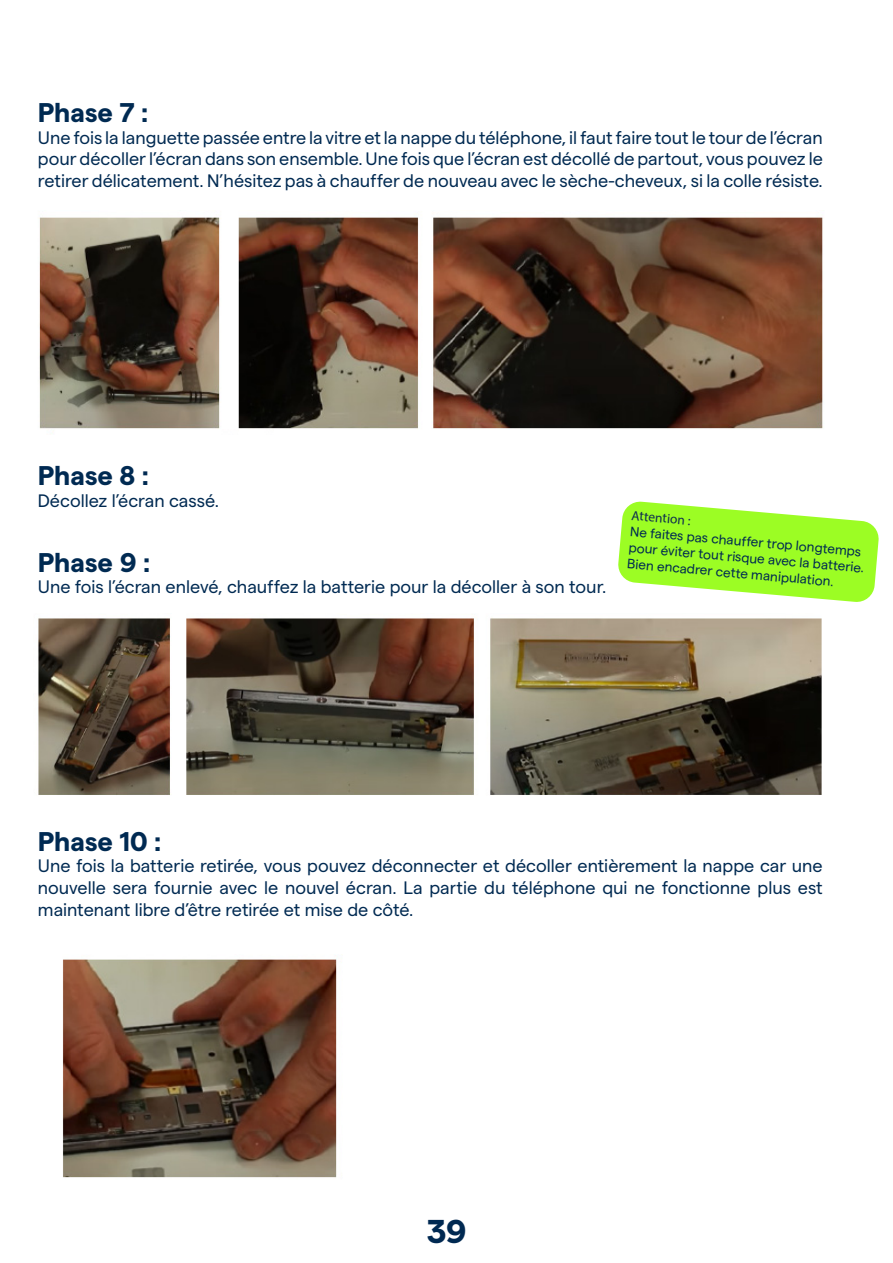
<style>
.page{position:relative;width:893px;height:1263px;background:#fff}
.page>*{position:absolute;margin:0;border:0;box-sizing:border-box;transform-origin:0 0}
.t1{font:700 33px "Matter";color:#002952}
.t2{font:700 27px "Matter";color:#002a52}
.t3{font:18px/21.6px "Matter";color:#002a52;text-align:justify}
.t4{font:13.5px/16.2px "Matter";color:#002a52}
.t5{font:13.5px "Myriad Pro";color:#0e2d50}
</style>
<div class="page">
<img style="left:39px;top:217px;width:784px;height:212px">
<img style="left:38px;top:618px;width:784px;height:178px">
<img style="left:63px;top:959px;width:274px;height:219px">
<svg style="left:618px;top:501px;width:261px;height:101px"></svg>
<p class="t2" style="left:38px;top:93px;width:112px">Phase 7 :</p>
<p class="t3" style="left:38px;top:125px;width:786px">Une fois la languette passée entre la vitre et la nappe du téléphone, il faut faire tout le tour de l’écran pour décoller l’écran dans son ensemble. Une fois que l’écran est décollé de partout, vous pouvez le retirer délicatement. N’hésitez pas à chauffer de nouveau avec le sèche-cheveux, si la colle résiste.</p>
<p class="t2" style="left:38px;top:456px;width:113px">Phase 8 :</p>
<p class="t3" style="left:38px;top:488px;width:183px">Décollez l’écran cassé.</p>
<p class="t2" style="left:38px;top:542px;width:114px">Phase 9 :</p>
<p class="t3" style="left:38px;top:575px;width:570px">Une fois l’écran enlevé, chauffez la batterie pour la décoller à son tour.</p>
<p class="t5" style="left:632px;top:507px;width:61px;rotate:5deg">Attention :</p>
<p class="t4" style="left:631px;top:522px;width:238px;rotate:5deg">Ne faites pas chauffer trop longtemps pour éviter tout risque avec la batterie.<br>Bien encadrer cette manipulation.</p>
<p class="t2" style="left:38px;top:821px;width:125px">Phase 10 :</p>
<p class="t3" style="left:38px;top:854px;width:786px">Une fois la batterie retirée, vous pouvez déconnecter et décoller entièrement la nappe car une nouvelle sera fournie avec le nouvel écran. La partie du téléphone qui ne fonctionne plus est maintenant libre d’être retirée et mise de côté.</p>
<h1 class="t1" style="left:427px;top:1206px;width:41px">39</h1>
</div>
